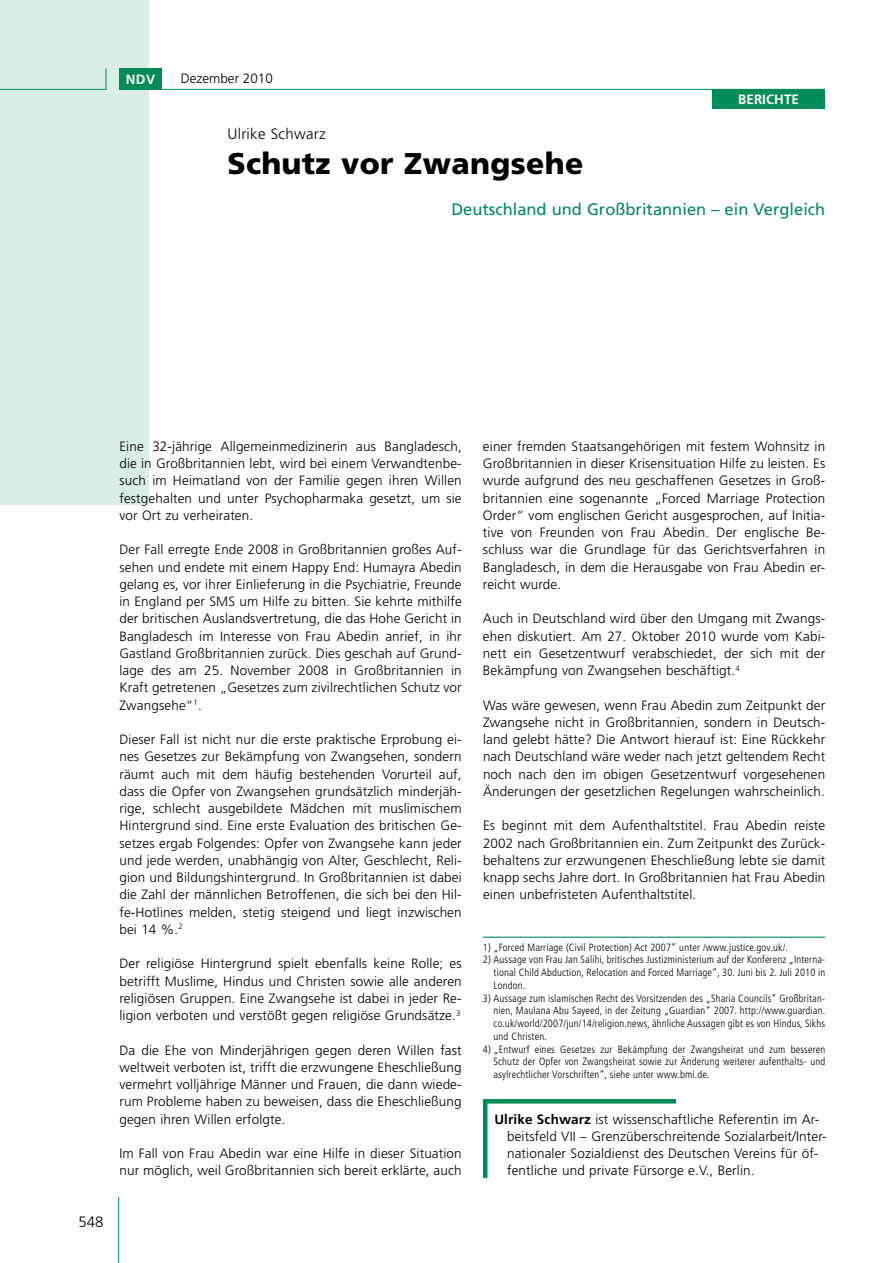
<style>
.page{position:relative;width:893px;height:1263px;background:#fff}
.page>*{position:absolute;margin:0;border:0;box-sizing:border-box;transform-origin:0 0}
.t1{font:900 30px "Frutiger LT";letter-spacing:.01em;color:#000}
.t2{font:16.5px "Frutiger LT";color:#008c57}
.t3{font:300 15px "Frutiger LT";letter-spacing:.02em;color:#000}
.t4{font:300 13.5px/17.2px "Frutiger LT";letter-spacing:.01em;color:#000;text-align:justify}
.t5{font:700 13.5px "Frutiger LT";color:#fff}
.t6{font:300 condensed 10.5px/12.8px "Frutiger LT";letter-spacing:.015em;color:#000;text-align:justify}
.s1{font-weight:700}
</style>
<div class="page">
<div style="left:0;top:0;width:149px;height:505px;background:#d9eee6"></div>
<hr style="left:0;top:89px;width:106px;height:1px;background:#008c57">
<hr style="left:119px;top:89px;width:706px;height:1px;background:#008c57">
<svg style="left:106px;top:68px;width:1px;height:22px"></svg>
<hr style="left:118px;top:1197px;width:1px;height:66px;background:#008c57">
<div style="left:119px;top:68px;width:43px;height:21px;background:#008c57"></div>
<svg style="left:483px;top:1099px;width:193px;height:4px"></svg>
<hr style="left:483px;top:1102px;width:4px;height:76px;background:#008c57">
<hr style="left:483px;top:937px;width:342px;height:1px;background:#008c57">
<div style="left:712px;top:89px;width:113px;height:20px;background:#008c57"></div>
<p class="t5" style="left:126px;top:71px;width:31px">NDV</p>
<p class="t4" style="left:181px;top:70px;width:94px">Dezember 2010</p>
<p class="t5" style="left:738px;top:92px;width:62px">BERICHTE</p>
<p class="t3" style="left:227px;top:125px;width:100px">Ulrike Schwarz</p>
<h1 class="t1" style="left:227px;top:145px;width:357px">Schutz vor Zwangsehe</h1>
<p class="t2" style="left:451px;top:199px;width:375px">Deutschland und Großbritannien – ein Vergleich</p>
<p class="t3" style="left:78px;top:1213px;width:27px">548</p>
<p class="t4" style="left:119px;top:438px;width:344px">Eine 32-jährige Allgemeinmedizinerin aus Bangladesch, die in Großbritannien lebt, wird bei einem Verwandtenbe&shy;such im Heimatland von der Familie gegen ihren Willen festgehalten und unter Psychopharmaka gesetzt, um sie vor Ort zu verheiraten.</p>
<p class="t4" style="left:119px;top:541px;width:344px">Der Fall erregte Ende 2008 in Großbritannien großes Auf&shy;sehen und endete mit einem Happy End: Humayra Abedin gelang es, vor ihrer Einlieferung in die Psychiatrie, Freunde in England per SMS um Hilfe zu bitten. Sie kehrte mithilfe der britischen Auslandsvertretung, die das Hohe Gericht in Bangladesch im Interesse von Frau Abedin anrief, in ihr Gastland Großbritannien zurück. Dies geschah auf Grund&shy;lage des am 25. November 2008 in Großbritannien in Kraft getretenen „Gesetzes zum zivilrechtlichen Schutz vor Zwangsehe“<sup>1</sup>.</p>
<p class="t4" style="left:119px;top:731px;width:344px">Dieser Fall ist nicht nur die erste praktische Erprobung ei&shy;nes Gesetzes zur Bekämpfung von Zwangsehen, sondern räumt auch mit dem häufig bestehenden Vorurteil auf, dass die Opfer von Zwangsehen grundsätzlich minderjäh&shy;rige, schlecht ausgebildete Mädchen mit muslimischem Hintergrund sind. Eine erste Evaluation des britischen Ge&shy;setzes ergab Folgendes: Opfer von Zwangsehe kann jeder und jede werden, unabhängig von Alter, Geschlecht, Reli&shy;gion und Bildungshintergrund. In Großbritannien ist dabei die Zahl der männlichen Betroffenen, die sich bei den Hil&shy;fe-Hotlines melden, stetig steigend und liegt inzwischen bei 14 %.<sup>2</sup></p>
<p class="t4" style="left:119px;top:955px;width:344px">Der religiöse Hintergrund spielt ebenfalls keine Rolle; es betrifft Muslime, Hindus und Christen sowie alle anderen religiösen Gruppen. Eine Zwangsehe ist dabei in jeder Re&shy;ligion verboten und verstößt gegen religiöse Grundsätze.<sup>3</sup></p>
<p class="t4" style="left:119px;top:1041px;width:344px">Da die Ehe von Minderjährigen gegen deren Willen fast weltweit verboten ist, trifft die erzwungene Eheschließung vermehrt volljährige Männer und Frauen, die dann wiede&shy;rum Probleme haben zu beweisen, dass die Eheschließung gegen ihren Willen erfolgte.</p>
<p class="t4" style="left:119px;top:1145px;width:344px">Im Fall von Frau Abedin war eine Hilfe in dieser Situation nur möglich, weil Großbritannien sich bereit erklärte, auch</p>
<p class="t4" style="left:483px;top:438px;width:344px">einer fremden Staatsangehörigen mit festem Wohnsitz in Großbritannien in dieser Krisensituation Hilfe zu leisten. Es wurde aufgrund des neu geschaffenen Gesetzes in Groß&shy;britannien eine sogenannte „Forced Marriage Protection Order“ vom englischen Gericht ausgesprochen, auf Initia&shy;tive von Freunden von Frau Abedin. Der englische Be&shy;schluss war die Grundlage für das Gerichtsverfahren in Bangladesch, in dem die Herausgabe von Frau Abedin er&shy;reicht wurde.</p>
<p class="t4" style="left:483px;top:610px;width:344px">Auch in Deutschland wird über den Umgang mit Zwangs&shy;ehen diskutiert. Am 27. Oktober 2010 wurde vom Kabi&shy;nett ein Gesetzentwurf verabschiedet, der sich mit der Bekämpfung von Zwangsehen beschäftigt.<sup>4</sup></p>
<p class="t4" style="left:483px;top:696px;width:344px">Was wäre gewesen, wenn Frau Abedin zum Zeitpunkt der Zwangsehe nicht in Großbritannien, sondern in Deutsch&shy;land gelebt hätte? Die Antwort hierauf ist: Eine Rückkehr nach Deutschland wäre weder nach jetzt geltendem Recht noch nach den im obigen Gesetzentwurf vorgesehenen Änderungen der gesetzlichen Regelungen wahrscheinlich.</p>
<p class="t4" style="left:483px;top:817px;width:344px">Es beginnt mit dem Aufenthaltstitel. Frau Abedin reiste 2002 nach Großbritannien ein. Zum Zeitpunkt des Zurück&shy;behaltens zur erzwungenen Eheschließung lebte sie damit knapp sechs Jahre dort. In Großbritannien hat Frau Abedin einen unbefristeten Aufenthaltstitel.</p>
<p class="t6" style="left:483px;top:941px;width:307px">1) „Forced Marriage (Civil Protection) Act 2007“ unter /www.justice.gov.uk/.</p>
<p class="t6" style="left:494px;top:953px;width:333px;text-indent:-11px">2) Aussage von Frau Jan Salihi, britisches Justizministerium auf der Konferenz „Interna&shy;tional Child Abduction, Relocation and Forced Marriage“, 30. Juni bis 2. Juli 2010 in London.</p>
<p class="t6" style="left:494px;top:992px;width:333px;text-indent:-11px">3) Aussage zum islamischen Recht des Vorsitzenden des „Sharia Councils“ Großbritan&shy;nien, Maulana Abu Sayeed, in der Zeitung „Guardian“ 2007. http://www.guardian. co.uk/world/2007/jun/14/religion.news, ähnliche Aussagen gibt es von Hindus, Sikhs und Christen.</p>
<p class="t6" style="left:494px;top:1043px;width:333px;text-indent:-11px">4) „Entwurf eines Gesetzes zur Bekämpfung der Zwangsheirat und zum besseren Schutz der Opfer von Zwangsheirat sowie zur Änderung weiterer aufenthalts- und asylrechtlicher Vorschriften“, siehe unter www.bmi.de.</p>
<p class="t4" style="left:507px;top:1110px;width:321px;text-align:left;text-indent:-13px"><span class="s1">Ulrike Schwarz</span> ist wissenschaftliche Referentin im Ar&shy;beitsfeld VII – Grenzüberschreitende Sozialarbeit/Inter&shy;nationaler Sozialdienst des Deutschen Vereins für öf&shy;fentliche und private Fürsorge e.V., Berlin.</p>
</div>
